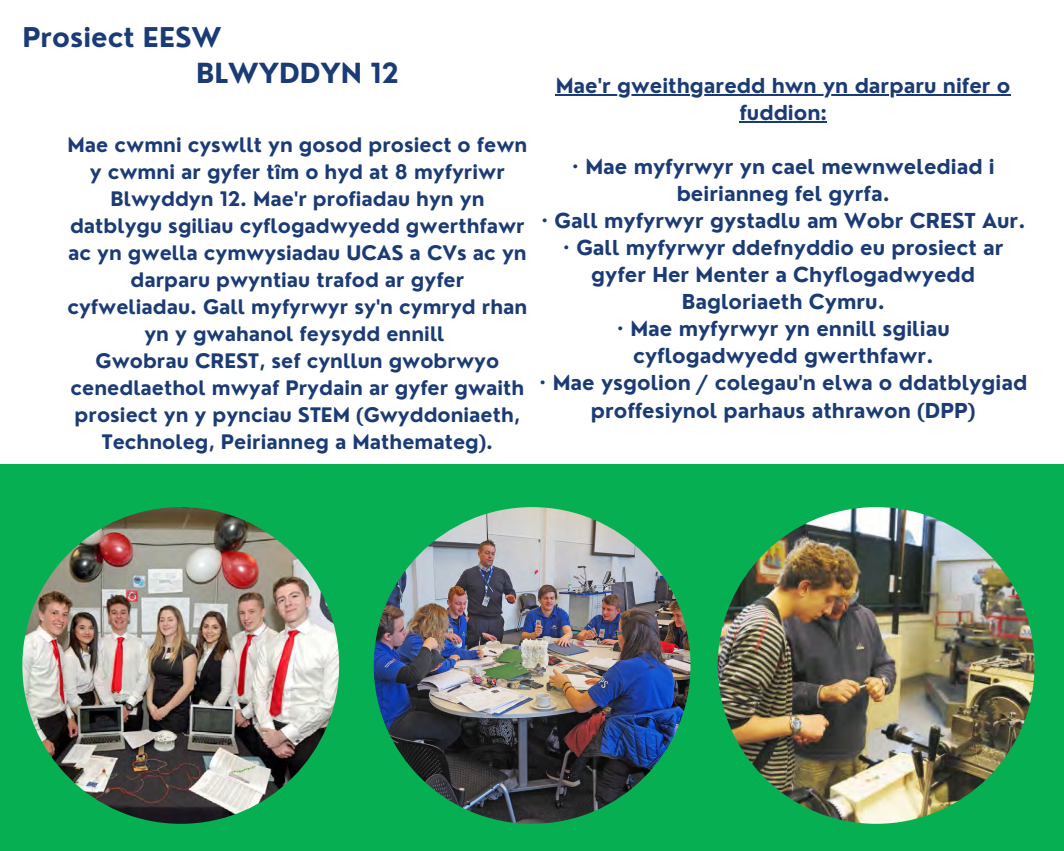
<style>
.page{position:relative;width:1064px;height:851px;background:#fff}
.page>*{position:absolute;margin:0;border:0;box-sizing:border-box;transform-origin:0 0}
.t1{font:700 27px "Nourd";color:#1a3b75}
.t2{font:700 26.55px "Nourd";color:#1a3b75}
.t3{font:700 20.1px/27px "Nourd";color:#1a3b75;text-align:center}
.t4{font:700 19.5px/27px "Nourd";color:#1a3b75;text-align:center}
</style>
<div class="page">
<hr style="left:555px;top:94px;width:455px;height:1px;background:#1a3b75">
<hr style="left:739px;top:121px;width:88px;height:1px;background:#1a3b75">
<div style="left:0;top:464px;width:1063px;height:386px;background:#06af51"></div>
<img style="left:22px;top:507px;width:317px;height:316px;border-radius:50%">
<img style="left:373px;top:507px;width:317px;height:316px;border-radius:50%">
<img style="left:717px;top:507px;width:317px;height:316px;border-radius:50%">
<p class="t2" style="left:22px;top:21px;width:200px">Prosiect EESW</p>
<p class="t1" style="left:196px;top:55px;width:204px">BLWYDDYN 12</p>
<p class="t4" style="left:67px;top:131px;width:461px">Mae cwmni cyswllt yn gosod prosiect o fewn y cwmni ar gyfer tîm o hyd at 8 myfyriwr Blwyddyn 12. Mae'r profiadau hyn yn datblygu sgiliau cyflogadwyedd gwerthfawr ac yn gwella cymwysiadau UCAS a CVs ac yn darparu pwyntiau trafod ar gyfer cyfweliadau. Gall myfyrwyr sy'n cymryd rhan yn y gwahanol feysydd ennill</p>
<p class="t4" style="left:71px;top:347px;width:455px">Gwobrau CREST, sef cynllun gwobrwyo cenedlaethol mwyaf Prydain ar gyfer gwaith prosiect yn y pynciau STEM (Gwyddoniaeth, Technoleg, Peirianneg a Mathemateg).</p>
<p class="t3" style="left:555px;top:72px;width:456px">Mae'r gweithgaredd hwn yn darparu nifer o fuddion:</p>
<p class="t3" style="left:571px;top:153px;width:424px">· Mae myfyrwyr yn cael mewnwelediad i beirianneg fel gyrfa.</p>
<p class="t3" style="left:540px;top:207px;width:486px">· Gall myfyrwyr gystadlu am Wobr CREST Aur.</p>
<p class="t3" style="left:562px;top:234px;width:442px">· Gall myfyrwyr ddefnyddio eu prosiect ar gyfer Her Menter a Chyflogadwyedd<br>Bagloriaeth Cymru.</p>
<p class="t3" style="left:616px;top:315px;width:334px">· Mae myfyrwyr yn ennill sgiliau cyflogadwyedd gwerthfawr.</p>
<p class="t3" style="left:539px;top:369px;width:489px">· Mae ysgolion / colegau'n elwa o ddatblygiad proffesiynol parhaus athrawon (DPP)</p>
</div>
